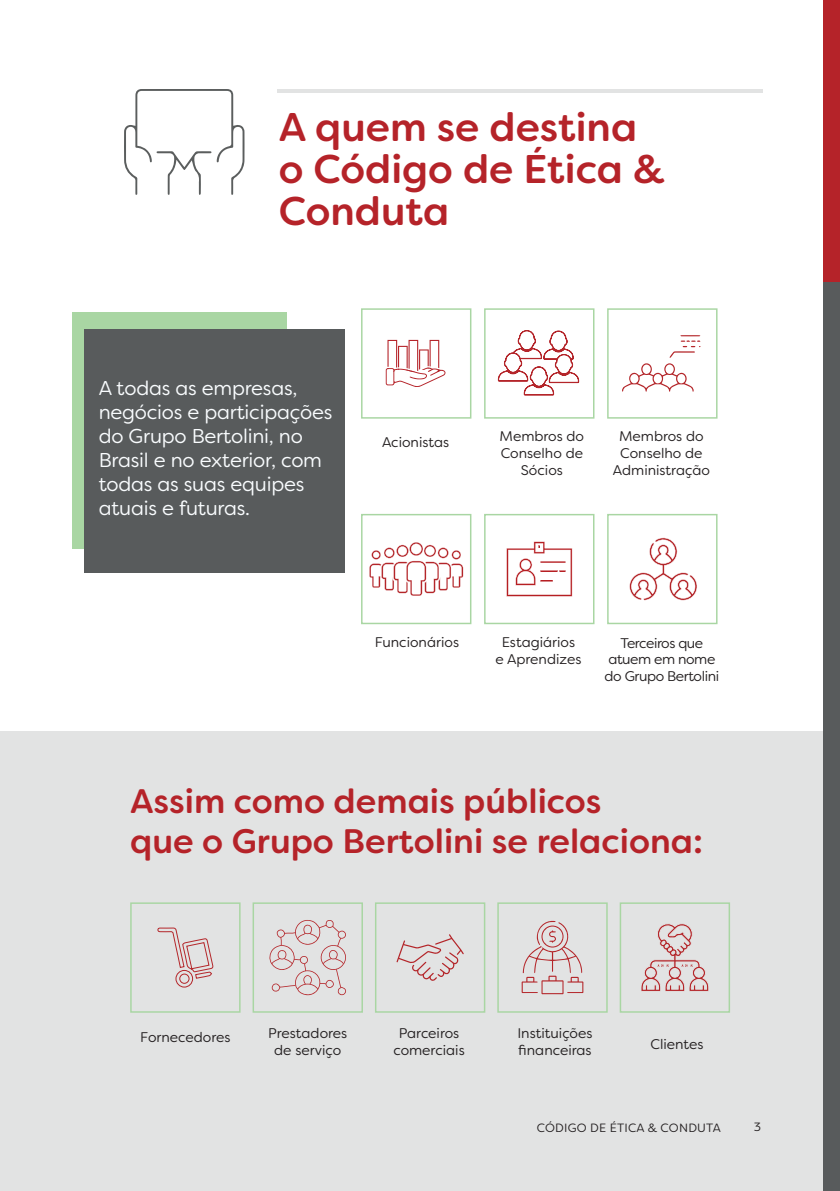
<style>
.page{position:relative;width:840px;height:1191px;background:#fff}
.page>*{position:absolute;margin:0;border:0;box-sizing:border-box;transform-origin:0 0}
.Começo_de_Página{font:500 40px/42px "Filson Soft";color:#b52329}
.t1{font:500 34px/40px "Filson Soft";color:#b52329}
.t2{font:20px/24px "Filson Soft";letter-spacing:-.01em;color:#f9fcfe}
.t3{font:14px/16.8px "Filson Soft";color:#231f20;text-align:center}
.t4{font:14px/16.8px "Filson Soft";letter-spacing:-.03em;color:#231f20;text-align:center}
.t5{font:12px "Filson Soft";letter-spacing:.02em;color:#231f20}
</style>
<div class="page">
<div style="left:0;top:731px;width:839px;height:460px;background:#e2e3e3"></div>
<div style="left:72px;top:312px;width:214px;height:237px;background:#a9d6a3"></div>
<div style="left:84px;top:329px;width:260px;height:244px;background:#585b5c"></div>
<div style="left:361px;top:308px;width:110px;height:110px;border:1px solid #a9d6a3"></div>
<div style="left:252px;top:902px;width:111px;height:110px;border:1px solid #a9d6a3"></div>
<div style="left:606px;top:308px;width:111px;height:110px;border:1px solid #a9d6a3"></div>
<div style="left:497px;top:902px;width:110px;height:110px;border:1px solid #a9d6a3"></div>
<div style="left:484px;top:308px;width:110px;height:110px;border:1px solid #a9d6a3"></div>
<div style="left:375px;top:902px;width:110px;height:110px;border:1px solid #a9d6a3"></div>
<div style="left:130px;top:902px;width:110px;height:110px;border:1px solid #a9d6a3"></div>
<div style="left:619px;top:902px;width:110px;height:110px;border:1px solid #a9d6a3"></div>
<hr style="left:277px;top:89px;width:484px;height:3px;background:#e2e3e3">
<svg style="left:269px;top:920px;width:77px;height:75px"></svg>
<svg style="left:396px;top:934px;width:67px;height:47px"></svg>
<svg style="left:521px;top:920px;width:62px;height:74px"></svg>
<svg style="left:157px;top:927px;width:57px;height:61px"></svg>
<svg style="left:124px;top:89px;width:120px;height:106px"></svg>
<svg style="left:622px;top:335px;width:78px;height:57px"></svg>
<svg style="left:385px;top:340px;width:60px;height:47px"></svg>
<div style="left:361px;top:514px;width:110px;height:110px;border:1px solid #a9d6a3"></div>
<div style="left:484px;top:514px;width:110px;height:110px;border:1px solid #a9d6a3"></div>
<div style="left:606px;top:514px;width:111px;height:110px;border:1px solid #a9d6a3"></div>
<svg style="left:641px;top:923px;width:67px;height:68px"></svg>
<svg style="left:629px;top:537px;width:67px;height:63px"></svg>
<svg style="left:497px;top:330px;width:82px;height:66px"></svg>
<svg style="left:506px;top:541px;width:66px;height:55px"></svg>
<div style="left:822px;top:281px;width:17px;height:910px;background:#585b5c"></div>
<div style="left:822px;top:0;width:17px;height:281px;background:#b52329"></div>
<svg style="left:369px;top:542px;width:94px;height:54px"></svg>
<p class="Começo_de_Página" style="left:278px;top:106px;width:387px">A quem se destina o Código de Ética &amp;<br>Conduta</p>
<p class="t2" style="left:99px;top:376px;width:235px">A todas as empresas, negócios e participações do Grupo Bertolini, no<br>Brasil e no exterior, com todas as suas equipes atuais e futuras.</p>
<p class="t3" style="left:382px;top:434px;width:69px">Acionistas</p>
<p class="t3" style="left:499px;top:428px;width:86px">Membros do<br>Conselho de<br>Sócios</p>
<p class="t3" style="left:612px;top:428px;width:98px">Membros do<br>Conselho de<br>Administração</p>
<p class="t3" style="left:374px;top:633px;width:86px">Funcionários</p>
<p class="t3" style="left:495px;top:633px;width:87px">Estagiários<br>e Aprendizes</p>
<p class="t4" style="left:604px;top:634px;width:116px">Terceiros que atuem em nome do Grupo Bertolini</p>
<p class="t1" style="left:130px;top:781px;width:574px">Assim como demais públicos<br>que o Grupo Bertolini se relaciona:</p>
<p class="t3" style="left:140px;top:1028px;width:92px">Fornecedores</p>
<p class="t3" style="left:268px;top:1024px;width:80px">Prestadores</p>
<p class="t3" style="left:274px;top:1041px;width:68px">de serviço</p>
<p class="t3" style="left:393px;top:1024px;width:73px">Parceiros comerciais</p>
<p class="t3" style="left:517px;top:1024px;width:76px;text-align:left">Instituições financeiras</p>
<p class="t3" style="left:650px;top:1035px;width:55px">Clientes</p>
<p class="t5" style="left:536px;top:1120px;width:185px">CÓDIGO DE ÉTICA &amp; CONDUTA</p>
<p class="t5" style="left:753px;top:1118px;width:9px">3</p>
</div>
